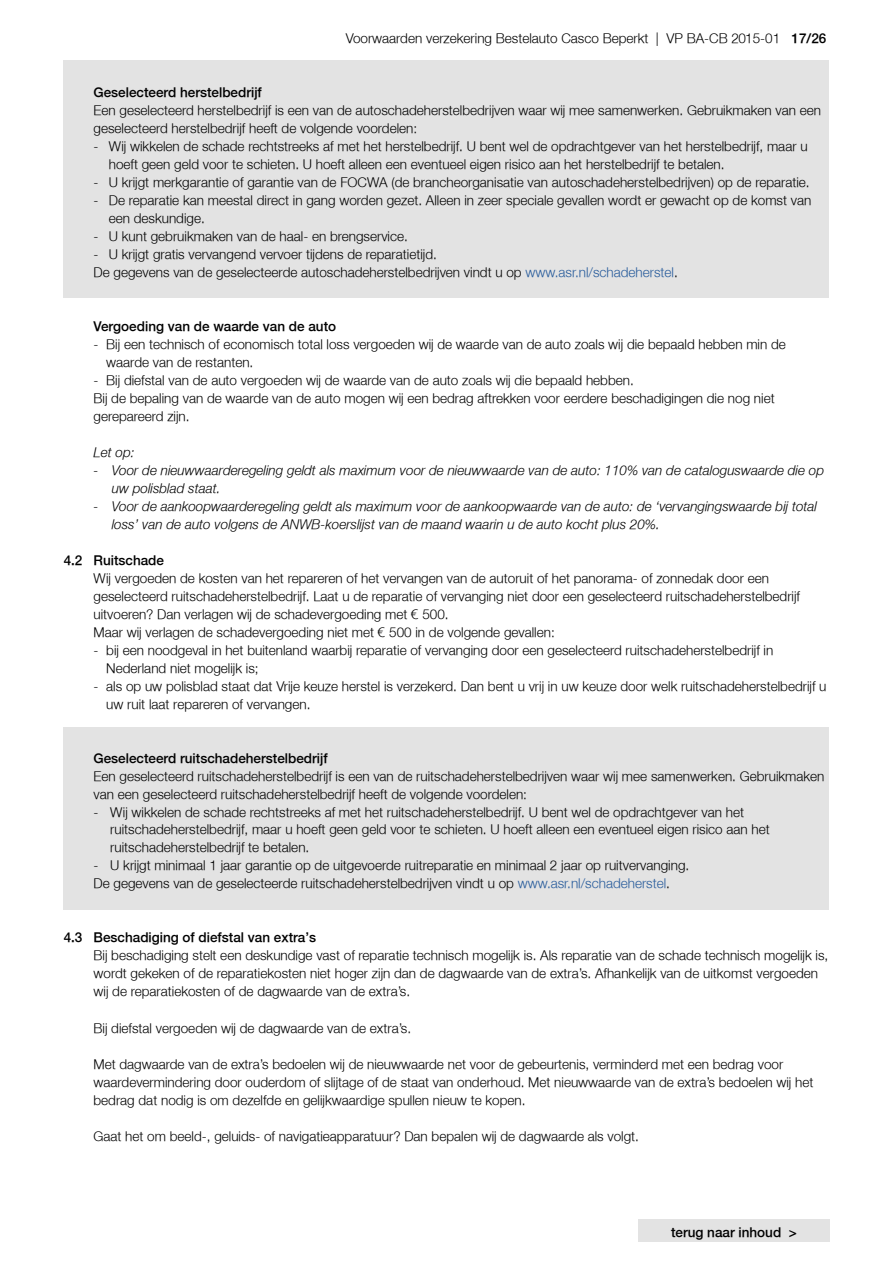
<style>
.page{position:relative;width:893px;height:1263px;background:#fff}
.page>*{position:absolute;margin:0;border:0;box-sizing:border-box;transform-origin:0 0}
.t1{font:300 13.5px/18px "Fortis Helvetica";color:#000}
.t2{font:italic 300 13.5px/18px "Fortis Helvetica";color:#000}
.t3{font:300 13.5px "Fortis Helvetica";color:#000}
.s1{font-style:inherit}
.s2{color:#275b9b}
</style>
<div class="page">
<div style="left:638px;top:1219px;width:192px;height:23px;background:#e3e3e3"></div>
<div style="left:64px;top:61px;width:765px;height:20px;background:#e3e3e3"></div>
<div style="left:64px;top:79px;width:765px;height:21px;background:#e3e3e3"></div>
<div style="left:64px;top:97px;width:765px;height:38px;background:#e3e3e3"></div>
<div style="left:64px;top:133px;width:765px;height:38px;background:#e3e3e3"></div>
<div style="left:64px;top:169px;width:765px;height:20px;background:#e3e3e3"></div>
<div style="left:64px;top:187px;width:765px;height:38px;background:#e3e3e3"></div>
<div style="left:64px;top:223px;width:765px;height:20px;background:#e3e3e3"></div>
<div style="left:64px;top:241px;width:765px;height:20px;background:#e3e3e3"></div>
<div style="left:64px;top:259px;width:765px;height:20px;background:#e3e3e3"></div>
<div style="left:64px;top:277px;width:765px;height:20px;background:#e3e3e3"></div>
<div style="left:64px;top:727px;width:765px;height:20px;background:#e3e3e3"></div>
<div style="left:64px;top:745px;width:765px;height:21px;background:#e3e3e3"></div>
<div style="left:64px;top:763px;width:765px;height:38px;background:#e3e3e3"></div>
<div style="left:64px;top:799px;width:765px;height:56px;background:#e3e3e3"></div>
<div style="left:64px;top:853px;width:765px;height:20px;background:#e3e3e3"></div>
<div style="left:64px;top:871px;width:765px;height:20px;background:#e3e3e3"></div>
<div style="left:64px;top:889px;width:765px;height:20px;background:#e3e3e3"></div>
<p class="t1" style="left:346px;top:29px;width:482px">Voorwaarden verzekering Bestelauto Casco Beperkt | VP BA-CB 2015-01 <span class="s1">17/26</span></p>
<p class="t3" style="left:94px;top:84px;width:170px">Geselecteerd herstelbedrijf</p>
<p class="t1" style="left:94px;top:101px;width:729px">Een geselecteerd herstelbedrijf is een van de autoschadeherstelbedrijven waar wij mee samenwerken. Gebruikmaken van een geselecteerd herstelbedrijf heeft de volgende voordelen:</p>
<p class="t1" style="left:109px;top:137px;width:700px;text-indent:-15px">- Wij wikkelen de schade rechtstreeks af met het herstelbedrijf. U bent wel de opdrachtgever van het herstelbedrijf, maar u hoeft geen geld voor te schieten. U hoeft alleen een eventueel eigen risico aan het herstelbedrijf te betalen.</p>
<p class="t1" style="left:94px;top:173px;width:718px">- U krijgt merkgarantie of garantie van de FOCWA (de brancheorganisatie van autoschadeherstelbedrijven) op de reparatie.</p>
<p class="t1" style="left:109px;top:191px;width:704px;text-indent:-15px">- De reparatie kan meestal direct in gang worden gezet. Alleen in zeer speciale gevallen wordt er gewacht op de komst van een deskundige.</p>
<p class="t1" style="left:94px;top:227px;width:316px">- U kunt gebruikmaken van de haal- en brengservice.</p>
<p class="t1" style="left:94px;top:245px;width:586px">- U krijgt gratis vervangend vervoer tijdens de reparatietijd.<br>De gegevens van de geselecteerde autoschadeherstelbedrijven vindt u op <span class="s2">www.asr.nl/schadeherstel</span>.</p>
<p class="t3" style="left:94px;top:318px;width:244px">Vergoeding van de waarde van de auto</p>
<p class="t1" style="left:106px;top:335px;width:681px;text-indent:-13px">- Bij een technisch of economisch total loss vergoeden wij de waarde van de auto zoals wij die bepaald hebben min de waarde van de restanten.</p>
<p class="t1" style="left:94px;top:371px;width:683px">- Bij diefstal van de auto vergoeden wij de waarde van de auto zoals wij die bepaald hebben.<br>Bij de bepaling van de waarde van de auto mogen wij een bedrag aftrekken voor eerdere beschadigingen die nog niet gerepareerd zijn.</p>
<p class="t2" style="left:94px;top:443px;width:43px">Let op:</p>
<p class="t2" style="left:112px;top:461px;width:714px;text-indent:-18px">- Voor de nieuwwaarderegeling geldt als maximum voor de nieuwwaarde van de auto: 110% van de cataloguswaarde die op uw polisblad staat.</p>
<p class="t2" style="left:112px;top:497px;width:707px;text-indent:-18px">- Voor de aankoopwaarderegeling geldt als maximum voor de aankoopwaarde van de auto: de ‘vervangingswaarde bij total loss’ van de auto volgens de ANWB-koerslijst van de maand waarin u de auto kocht plus 20%.</p>
<p class="t3" style="left:64px;top:552px;width:102px">4.2 Ruitschade</p>
<p class="t1" style="left:94px;top:569px;width:708px">Wij vergoeden de kosten van het repareren of het vervangen van de autoruit of het panorama- of zonnedak door een geselecteerd ruitschadeherstelbedrijf. Laat u de reparatie of vervanging niet door een geselecteerd ruitschadeherstelbedrijf uitvoeren? Dan verlagen wij de schadevergoeding met € 500.<br>Maar wij verlagen de schadevergoeding niet met € 500 in de volgende gevallen:</p>
<p class="t1" style="left:106px;top:641px;width:668px;text-indent:-13px">- bij een noodgeval in het buitenland waarbij reparatie of vervanging door een geselecteerd ruitschadeherstelbedrijf in<br>Nederland niet mogelijk is;</p>
<p class="t1" style="left:106px;top:677px;width:722px;text-indent:-13px">- als op uw polisblad staat dat Vrije keuze herstel is verzekerd. Dan bent u vrij in uw keuze door welk ruitschadeherstelbedrijf u uw ruit laat repareren of vervangen.</p>
<p class="t3" style="left:94px;top:750px;width:236px">Geselecteerd ruitschadeherstelbedrijf</p>
<p class="t1" style="left:94px;top:767px;width:732px">Een geselecteerd ruitschadeherstelbedrijf is een van de ruitschadeherstelbedrijven waar wij mee samenwerken. Gebruikmaken van een geselecteerd ruitschadeherstelbedrijf heeft de volgende voordelen:</p>
<p class="t1" style="left:110px;top:803px;width:661px;text-indent:-17px">- Wij wikkelen de schade rechtstreeks af met het ruitschadeherstelbedrijf. U bent wel de opdrachtgever van het ruitschadeherstelbedrijf, maar u hoeft geen geld voor te schieten. U hoeft alleen een eventueel eigen risico aan het ruitschadeherstelbedrijf te betalen.</p>
<p class="t1" style="left:94px;top:857px;width:597px">- U krijgt minimaal 1 jaar garantie op de uitgevoerde ruitreparatie en minimaal 2 jaar op ruitvervanging.<br>De gegevens van de geselecteerde ruitschadeherstelbedrijven vindt u op <span class="s2">www.asr.nl/schadeherstel</span>.</p>
<p class="t3" style="left:64px;top:930px;width:254px">4.3 Beschadiging of diefstal van extra’s</p>
<p class="t1" style="left:94px;top:947px;width:736px">Bij beschadiging stelt een deskundige vast of reparatie technisch mogelijk is. Als reparatie van de schade technisch mogelijk is, wordt gekeken of de reparatiekosten niet hoger zijn dan de dagwaarde van de extra’s. Afhankelijk van de uitkomst vergoeden wij de reparatiekosten of de dagwaarde van de extra’s.</p>
<p class="t1" style="left:94px;top:1019px;width:319px">Bij diefstal vergoeden wij de dagwaarde van de extra’s.</p>
<p class="t1" style="left:94px;top:1055px;width:721px">Met dagwaarde van de extra’s bedoelen wij de nieuwwaarde net voor de gebeurtenis, verminderd met een bedrag voor waardevermindering door ouderdom of slijtage of de staat van onderhoud. Met nieuwwaarde van de extra’s bedoelen wij het bedrag dat nodig is om dezelfde en gelijkwaardige spullen nieuw te kopen.</p>
<p class="t1" style="left:94px;top:1127px;width:547px">Gaat het om beeld-, geluids- of navigatieapparatuur? Dan bepalen wij de dagwaarde als volgt.</p>
<p class="t3" style="left:671px;top:1224px;width:127px">terug naar inhoud &gt;</p>
</div>
